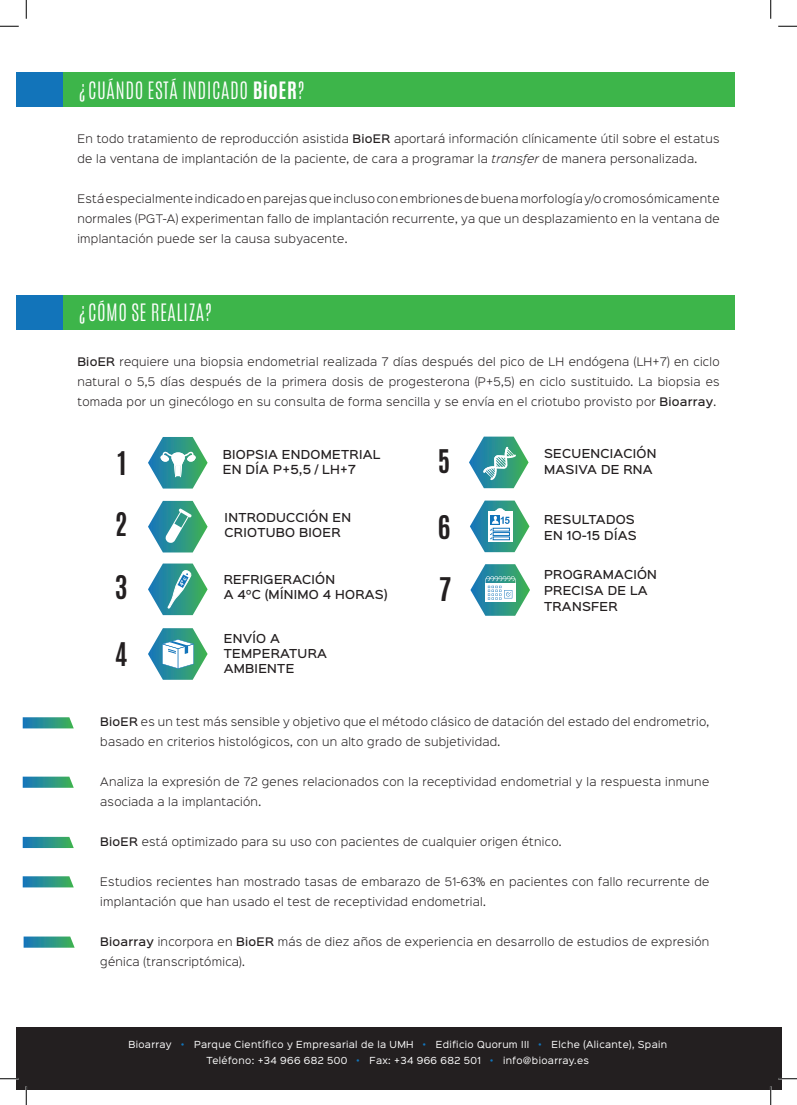
<style>
.page{position:relative;width:797px;height:1105px;background:#fff}
.page>*{position:absolute;margin:0;border:0;box-sizing:border-box;transform-origin:0 0}
.t1{font:700 27.25px "Antonio";color:#231f20}
.t2{font:300 20px "Antonio";letter-spacing:.025em;color:#fff}
.t3{font:500 11.25px "Sinkin Sans 500";letter-spacing:.025em;color:#231f20}
.t4{font:500 11.12px/14.9px "Sinkin Sans 500";letter-spacing:.025em;color:#231f20}
.t5{font:300 10.62px/20px "Sinkin Sans 300";letter-spacing:.025em;color:#231f20}
.t6{font:8.75px "Sinkin Sans 400";letter-spacing:.04em;color:#fff}
.s1{font-weight:700}
.s2{font-family:"Sinkin Sans 500";font-weight:500}
.s3{font-style:italic}
.s4{color:#1274ba}
</style>
<div class="page">
<div style="left:16px;top:1027px;width:765px;height:62px;background:#231f20"></div>
<div style="left:62px;top:72px;width:673px;height:35px;background:#3db54a"></div>
<div style="left:62px;top:295px;width:673px;height:35px;background:#3db54a"></div>
<div style="left:16px;top:72px;width:46px;height:35px;background:#1274ba"></div>
<div style="left:16px;top:295px;width:46px;height:35px;background:#1274ba"></div>
<svg style="left:148px;top:437px;width:60px;height:52px"></svg>
<svg style="left:148px;top:501px;width:60px;height:51px"></svg>
<svg style="left:148px;top:563px;width:60px;height:52px"></svg>
<svg style="left:148px;top:628px;width:60px;height:52px"></svg>
<svg style="left:469px;top:437px;width:59px;height:51px"></svg>
<svg style="left:470px;top:564px;width:60px;height:52px"></svg>
<svg style="left:23px;top:717px;width:51px;height:11px"></svg>
<svg style="left:23px;top:777px;width:51px;height:11px"></svg>
<svg style="left:23px;top:837px;width:51px;height:11px"></svg>
<svg style="left:23px;top:876px;width:51px;height:11px"></svg>
<svg style="left:24px;top:936px;width:51px;height:12px"></svg>
<svg style="left:470px;top:501px;width:59px;height:51px"></svg>
<svg style="left:0;top:25px;width:19px;height:2px"></svg>
<svg style="left:778px;top:25px;width:19px;height:2px"></svg>
<svg style="left:0;top:1078px;width:19px;height:1px"></svg>
<svg style="left:778px;top:1078px;width:19px;height:1px"></svg>
<svg style="left:25px;top:0;width:2px;height:19px"></svg>
<svg style="left:25px;top:1086px;width:2px;height:19px"></svg>
<svg style="left:770px;top:0;width:1px;height:19px"></svg>
<svg style="left:770px;top:1086px;width:1px;height:19px"></svg>
<p class="t2" style="left:77px;top:76px;width:228px">¿CUÁNDO ESTÁ INDICADO <span class="s1">BioER</span>?</p>
<p class="t5" style="left:77px;top:128px;width:643px">En todo tratamiento de reproducción asistida <span class="s2">BioER</span> aportará información clínicamente útil sobre el estatus de la ventana de implantación de la paciente, de cara a programar la <span class="s3">TRANSFER</span> de manera personalizada.</p>
<p class="t5" style="left:77px;top:188px;width:643px;text-align:justify">Está especialmente indicado en parejas que incluso con embriones de buena morfología y/o cromosómicamente normales (PGT-A) experimentan fallo de implantación recurrente, ya que un desplazamiento en la ventana de implantación puede ser la causa subyacente.</p>
<p class="t2" style="left:77px;top:298px;width:136px">¿CÓMO SE REALIZA?</p>
<p class="t5" style="left:77px;top:351px;width:643px;text-align:justify"><span class="s2">BioER</span> requiere una biopsia endometrial realizada 7 días después del pico de LH endógena (LH+7) en ciclo natural o 5,5 días después de la primera dosis de progesterona (P+5,5) en ciclo sustituido. La biopsia es tomada por un ginecólogo en su consulta de forma sencilla y se envía en el criotubo provisto por <span class="s2">Bioarray</span>.</p>
<p class="t4" style="left:223px;top:446px;width:159px">BIOPSIA ENDOMETRIAL</p>
<p class="t3" style="left:223px;top:459px;width:134px">EN DÍA P+5,5 / LH+7</p>
<p class="t1" style="left:117px;top:443px;width:10px">1</p>
<p class="t1" style="left:437px;top:441px;width:14px">5</p>
<p class="t1" style="left:437px;top:506px;width:14px">6</p>
<p class="t1" style="left:439px;top:569px;width:14px">7</p>
<p class="t4" style="left:225px;top:509px;width:128px">INTRODUCCIÓN EN</p>
<p class="t4" style="left:225px;top:524px;width:117px">CRIOTUBO BIOER</p>
<p class="t4" style="left:224px;top:571px;width:113px">REFRIGERACIÓN</p>
<p class="t4" style="left:224px;top:586px;width:165px">A 4ºC (MÍNIMO 4 HORAS)</p>
<p class="t4" style="left:224px;top:630px;width:105px">ENVÍO A<br>TEMPERATURA</p>
<p class="t4" style="left:224px;top:660px;width:72px">AMBIENTE</p>
<p class="t1" style="left:115px;top:504px;width:14px">2</p>
<p class="t1" style="left:115px;top:567px;width:14px">3</p>
<p class="t1" style="left:115px;top:634px;width:14px">4</p>
<p class="t4" style="left:544px;top:445px;width:114px">SECUENCIACIÓN</p>
<p class="t4" style="left:544px;top:461px;width:110px">MASIVA DE RNA</p>
<p class="t4" style="left:544px;top:511px;width:92px">RESULTADOS</p>
<p class="t4" style="left:544px;top:527px;width:94px">EN 1O-15 DÍAS</p>
<p class="t4" style="left:544px;top:566px;width:114px">PROGRAMACIÓN</p>
<p class="t4" style="left:544px;top:582px;width:105px">PRECISA DE LA</p>
<p class="t4" style="left:544px;top:598px;width:75px">TRANSFER</p>
<p class="t5" style="left:100px;top:711px;width:610px"><span class="s2">BioER</span> es un test más sensible y objetivo que el método clásico de datación del estado del endrometrio, basado en criterios histológicos, con un alto grado de subjetividad.</p>
<p class="t5" style="left:100px;top:771px;width:610px">Analiza la expresión de 72 genes relacionados con la receptividad endometrial y la respuesta inmune asociada a la implantación.</p>
<p class="t5" style="left:100px;top:831px;width:463px"><span class="s2">BioER</span> está optimizado para su uso con pacientes de cualquier origen étnico.</p>
<p class="t5" style="left:100px;top:871px;width:610px">Estudios recientes han mostrado tasas de embarazo de 51-63% en pacientes con fallo recurrente de implantación que han usado el test de receptividad endometrial.</p>
<p class="t5" style="left:100px;top:931px;width:610px"><span class="s2">Bioarray</span> incorpora en <span class="s2">BioER</span> más de diez años de experiencia en desarrollo de estudios de expresión génica (transcriptómica).</p>
<p class="t6" style="left:128px;top:1037px;width:540px">Bioarray <span class="s4">•</span> Parque Científico y Empresarial de la UMH <span class="s4">•</span> Edificio Quorum III <span class="s4">•</span> Elche (Alicante), Spain</p>
<p class="t6" style="left:206px;top:1053px;width:384px">Teléfono: +34 966 682 500 <span class="s4">•</span> Fax: +34 966 682 501 <span class="s4">•</span> info@bioarray.es</p>
</div>
